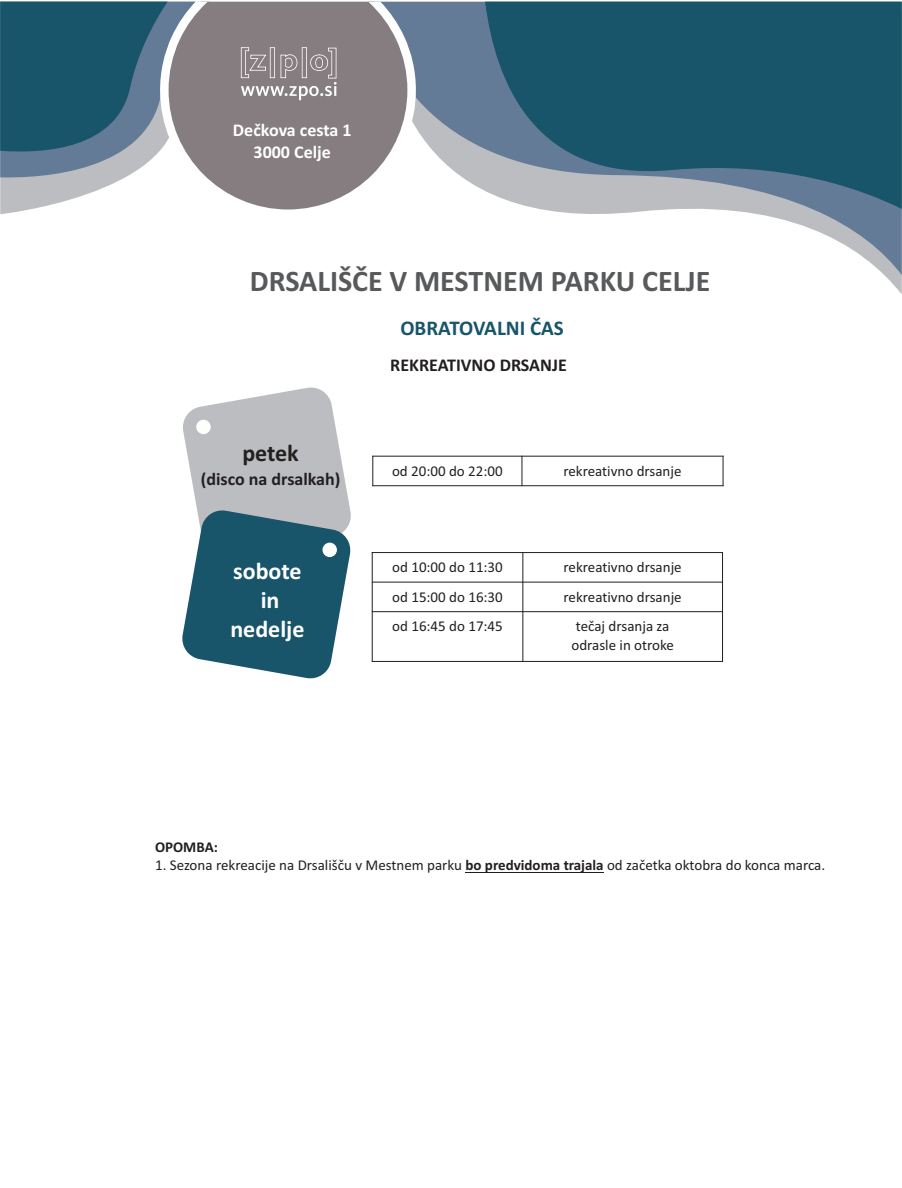
<style>
.page{position:relative;width:902px;height:1188px;background:#fff}
.page>*{position:absolute;margin:0;border:0;box-sizing:border-box;transform-origin:0 0}
.t1{font:700 30px "Calibri";color:#58595b}
.t2{font:700 24px/29.2px "Calibri";color:#fff;text-align:center}
.t3{font:700 24px "Calibri";letter-spacing:-.005em;color:#231f20}
.t4{font:700 21px "Calibri";color:#18546a}
.t5{font:700 18px "Calibri";color:#231f20}
.t6{font:700 18px/21.9px "Calibri";color:#fff;text-align:center}
.t7{font:15px/18.3px "Calibri";color:#231f20}
.t8{font:700 15px "Calibri";color:#231f20}
.s1{font-weight:700}
</style>
<div class="page">
<svg style="left:416px;top:2px;width:486px;height:273px"></svg>
<svg style="left:485px;top:2px;width:417px;height:207px;background:#346579"></svg>
<svg style="left:0;top:178px;width:124px;height:36px;fill:#bbbdc0"></svg>
<svg style="left:0;top:2px;width:160px;height:176px;background:#39677d"></svg>
<svg style="left:182px;top:387px;width:169px;height:292px"></svg>
<hr style="left:465px;top:872px;width:138px;height:1px;background:#231f20">
<svg style="left:160px;top:2px;width:256px;height:208px;fill:#857d7f"></svg>
<svg style="left:241px;top:47px;width:96px;height:53px;background:#999394"></svg>
<hr style="left:372px;top:552px;width:1px;height:110px;background:#231f20">
<hr style="left:522px;top:552px;width:1px;height:110px;background:#231f20">
<hr style="left:722px;top:552px;width:1px;height:110px;background:#231f20">
<hr style="left:372px;top:661px;width:351px;height:1px;background:#231f20">
<hr style="left:372px;top:611px;width:351px;height:1px;background:#231f20">
<hr style="left:372px;top:582px;width:351px;height:1px;background:#231f20">
<hr style="left:372px;top:552px;width:351px;height:1px;background:#231f20">
<hr style="left:372px;top:456px;width:1px;height:30px;background:#231f20">
<hr style="left:521px;top:456px;width:1px;height:30px;background:#231f20">
<hr style="left:722px;top:456px;width:1px;height:30px;background:#231f20">
<hr style="left:372px;top:485px;width:351px;height:1px;background:#231f20">
<hr style="left:372px;top:456px;width:351px;height:1px;background:#231f20">
<p class="t6" style="left:233px;top:121px;width:120px">Dečkova cesta 1<br>3000 Celje</p>
<h1 class="t1" style="left:250px;top:268px;width:462px">DRSALIŠČE V MESTNEM PARKU CELJE</h1>
<h3 class="t4" style="left:400px;top:319px;width:165px">OBRATOVALNI ČAS</h3>
<p class="t5" style="left:390px;top:357px;width:178px">REKREATIVNO DRSANJE</p>
<h2 class="t3" style="left:242px;top:443px;width:58px">petek</h2>
<p class="t5" style="left:201px;top:471px;width:141px">(disco na drsalkah)</p>
<h2 class="t2" style="left:230px;top:558px;width:76px">sobote in nedelje</h2>
<p class="t7" style="left:392px;top:463px;width:112px">od 20:00 do 22:00</p>
<p class="t7" style="left:563px;top:463px;width:120px">rekreativno drsanje</p>
<p class="t7" style="left:392px;top:559px;width:112px">od 10:00 do 11:30</p>
<p class="t7" style="left:564px;top:559px;width:120px">rekreativno drsanje</p>
<p class="t7" style="left:392px;top:589px;width:112px">od 15:00 do 16:30</p>
<p class="t7" style="left:563px;top:589px;width:120px">rekreativno drsanje</p>
<p class="t7" style="left:392px;top:618px;width:112px">od 16:45 do 17:45</p>
<p class="t7" style="left:571px;top:618px;width:104px">tečaj drsanja za odrasle in otroke</p>
<p class="t8" style="left:155px;top:841px;width:64px">OPOMBA:</p>
<p class="t7" style="left:155px;top:858px;width:672px">1. Sezona rekreacije na Drsališču v Mestnem parku <span class="s1">bo predvidoma trajala</span> od začetka oktobra do konca marca.</p>
</div>
